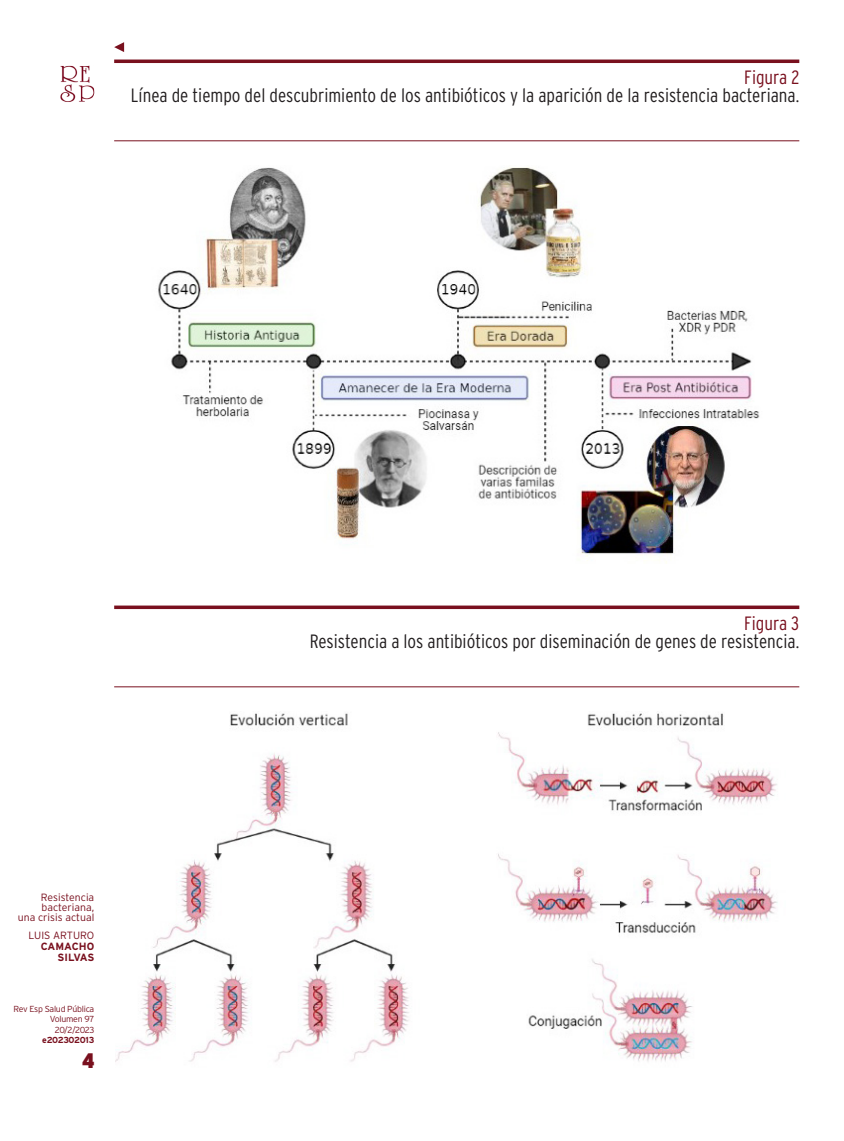
<style>
.page{position:relative;width:844px;height:1141px;background:#fff}
.page>*{position:absolute;margin:0;border:0;box-sizing:border-box;transform-origin:0 0}
.t1{font:900 21px "Interstate Condensed";color:#79101e}
.t2{font:300 19.25px "Interstate Condensed";color:#231f20}
.t3{font:300 19.25px "Interstate Condensed";color:#79101e}
.t4{font:300 10.5px/9.6px "Interstate";color:#79101e;text-align:right}
.t5{font:700 10.5px/11.4px "Interstate";color:#79101e;text-align:right}
.t6{font:300 8.75px/10.5px "Interstate";letter-spacing:-.03em;color:#79101e;text-align:right}
.t7{font:700 8.75px "Interstate";letter-spacing:-.05em;color:#79101e}
</style>
<div class="page">
<img style="left:60px;top:66px;width:34px;height:36px">
<svg style="left:114px;top:42px;width:10px;height:10px"></svg>
<hr style="left:114px;top:60px;width:685px;height:3px;background:#79101e">
<hr style="left:114px;top:140px;width:685px;height:1px;background:#79101e">
<hr style="left:114px;top:606px;width:685px;height:3px;background:#79101e">
<hr style="left:114px;top:686px;width:685px;height:1px;background:#79101e">
<img style="left:158px;top:167px;width:602px;height:396px">
<img style="left:115px;top:713px;width:663px;height:349px">
<p class="t3" style="left:744px;top:67px;width:57px">Figura 2</p>
<p class="t2" style="left:131px;top:84px;width:669px">Línea de tiempo del descubrimiento de los antibióticos y la aparición de la resistencia bacteriana.</p>
<p class="t4" style="left:18px;top:893px;width:78px">Resistencia bacteriana,<br>una crisis actual</p>
<p class="t4" style="left:28px;top:930px;width:67px">LUIS ARTURO</p>
<p class="t5" style="left:41px;top:941px;width:55px">CAMACHO<br>SILVAS</p>
<p class="t6" style="left:14px;top:1003px;width:82px">Rev Esp Salud Pública<br>Volumen 97<br>20/2/2023</p>
<p class="t7" style="left:42px;top:1035px;width:53px">e202302013</p>
<p class="t1" style="left:83px;top:1048px;width:13px">4</p>
<p class="t3" style="left:744px;top:613px;width:57px">Figura 3</p>
<p class="t2" style="left:310px;top:630px;width:491px">Resistencia a los antibióticos por diseminación de genes de resistencia.</p>
</div>
